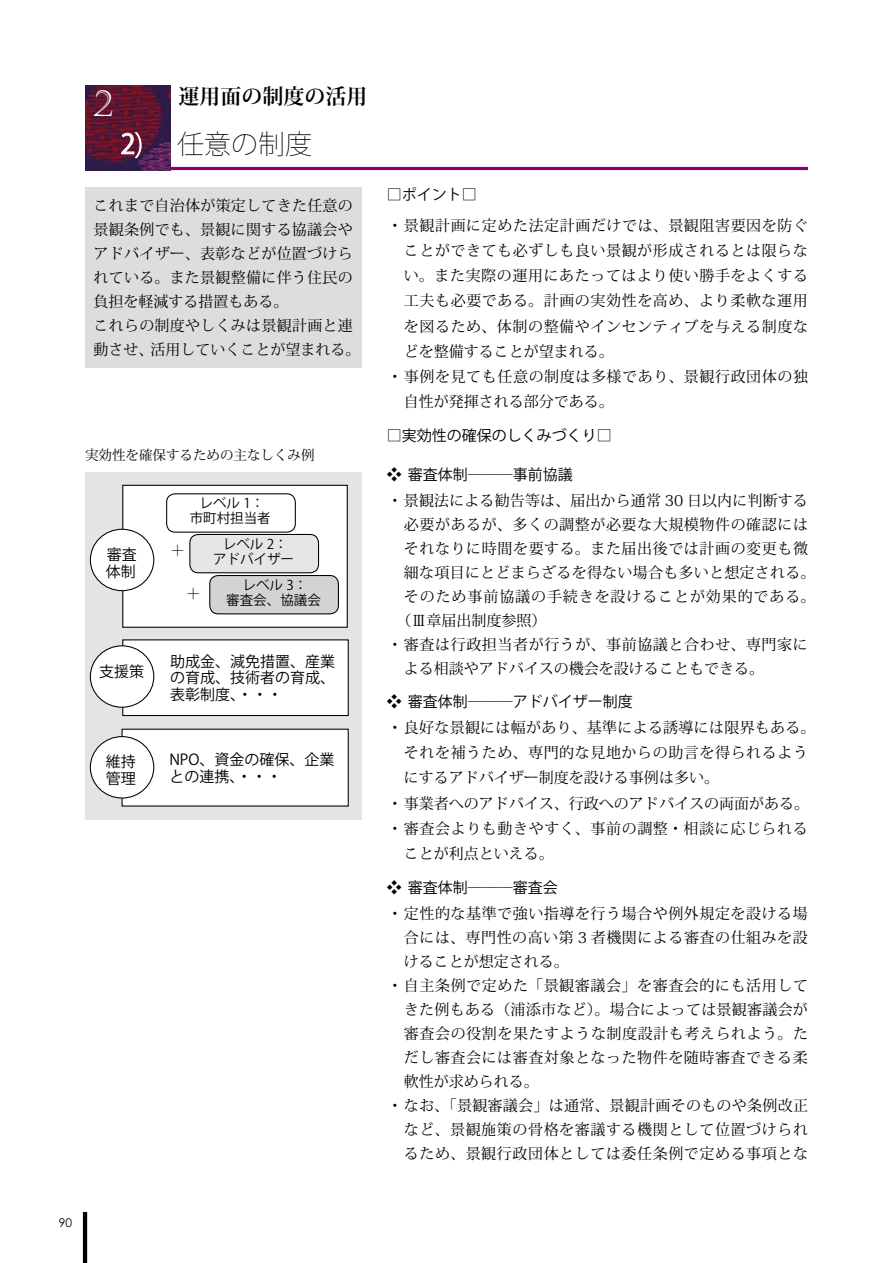
<style>
.page{position:relative;width:893px;height:1263px;background:#fff}
.page>*{position:absolute;margin:0;border:0;box-sizing:border-box;transform-origin:0 0}
.t1{font:36px "Castellar";color:#fff}
.t2{font:200 27px "Koz Go Pro";color:#000}
.t3{font:27px "Koz Go Std";color:#fff}
.t4{font:700 21px "Koz Min Std";color:#000}
.t5{font:15px/24px "Koz Min Pro";letter-spacing:.035em;color:#000}
.t6{font:15px "Koz Min Pro";color:#000}
.t7{font:15px/16.5px "Koz Go Pro";color:#000}
.t8{font:15px "Koz Min Pro";letter-spacing:.01em;color:#000}
.t9{font:15px "Koz Min Pro";letter-spacing:.015em;color:#000}
.t10{font:15px "Koz Min Pro";letter-spacing:.06em;color:#000}
.t11{font:13.5px/15px "Koz Go Pro";color:#000;text-align:center}
.t12{font:13.5px "Koz Min Pro";color:#000}
.t13{font:12px "Century Gothic";color:#000}
.s1{font-weight:200}
.s2{font-family:"Koz Min Pro"}
</style>
<div class="page">
<hr style="left:83px;top:1214px;width:4px;height:47px;background:#000">
<img style="left:85px;top:85px;width:85px;height:85px">
<svg style="left:121px;top:132px;width:21px;height:26px"></svg>
<hr style="left:170px;top:167px;width:638px;height:3px;background:#8c006c">
<div style="left:85px;top:187px;width:276px;height:181px;background:#dcdddd"></div>
<div style="left:85px;top:472px;width:276px;height:347px;background:#e4e4e4"></div>
<div style="left:123px;top:485px;width:224px;height:142px;background:#fff"></div>
<div style="left:122px;top:485px;width:226px;height:143px;border:1px solid #000"></div>
<div style="left:123px;top:640px;width:225px;height:75px;background:#fff"></div>
<div style="left:122px;top:639px;width:227px;height:77px;border:1px solid #000"></div>
<div style="left:122px;top:729px;width:226px;height:77px;background:#fff"></div>
<div style="left:166px;top:493px;width:130px;height:40px;border:1px solid #000;border-radius:9px"></div>
<div style="left:190px;top:534px;width:129px;height:39px;background:#e6e6e6;border-radius:9px"></div>
<div style="left:189px;top:534px;width:130px;height:39px;border:1px solid #000;border-radius:9px"></div>
<div style="left:210px;top:575px;width:128px;height:39px;background:#d3d3d4;border-radius:9px"></div>
<div style="left:209px;top:575px;width:130px;height:39px;border:1px solid #000;border-radius:9px"></div>
<div style="left:90px;top:646px;width:64px;height:61px;background:#fff;border-radius:50%"></div>
<div style="left:90px;top:645px;width:64px;height:63px;border:1px solid #000;border-radius:50%"></div>
<div style="left:90px;top:737px;width:64px;height:61px;background:#fff;border-radius:50%"></div>
<div style="left:90px;top:736px;width:64px;height:62px;border:1px solid #000;border-radius:50%"></div>
<div style="left:90px;top:529px;width:64px;height:62px;background:#fff;border-radius:50%"></div>
<div style="left:90px;top:529px;width:64px;height:62px;border:1px solid #000;border-radius:50%"></div>
<h1 class="t1" style="left:94px;top:83px;width:21px">2</h1>
<h2 class="t3" style="left:120px;top:127px;width:24px">2<span class="s1">)</span></h2>
<h3 class="t4" style="left:179px;top:82px;width:190px">運用面の制度の活用</h3>
<h2 class="t2" style="left:177px;top:126px;width:136px">任意の制度</h2>
<p class="t5" style="left:94px;top:193px;width:268px">これまで自治体が策定してきた任意の景観条例でも、景観に関する協議会やアドバイザー、表彰などが位置づけられている。また景観整備に伴う住民の負担を軽減する措置もある。<br>これらの制度やしくみは景観計画と連動させ、活用していくことが望まれる。</p>
<p class="t12" style="left:85px;top:445px;width:231px">実効性を確保するための主なしくみ例</p>
<p class="t11" style="left:190px;top:496px;width:82px">レベル 1：市町村担当者</p>
<p class="t11" style="left:213px;top:537px;width:82px">レベル 2：アドバイザー</p>
<p class="t11" style="left:226px;top:578px;width:96px">レベル 3：<br>審査会、協議会</p>
<p class="t7" style="left:106px;top:547px;width:32px">審査体制</p>
<p class="t5" style="left:170px;top:538px;width:16px">＋</p>
<p class="t5" style="left:186px;top:581px;width:17px">＋</p>
<p class="t7" style="left:99px;top:664px;width:46px">支援策</p>
<p class="t7" style="left:106px;top:754px;width:31px">維持管理</p>
<p class="t7" style="left:170px;top:653px;width:166px;text-align:justify">助成金、減免措置、産業の育成、技術者の育成、表彰制度、・・・</p>
<p class="t7" style="left:169px;top:752px;width:167px">NPO、資金の確保、企業との連携、・・・</p>
<p class="t7" style="left:387px;top:187px;width:91px">□ポイント□</p>
<p class="t5" style="left:387px;top:213px;width:422px">・景観計画に定めた法定計画だけでは、景観阻害要因を防ぐ</p>
<p class="t5" style="left:404px;top:238px;width:405px">ことができても必ずしも良い景観が形成されるとは限らな</p>
<p class="t5" style="left:404px;top:263px;width:406px">い。また実際の運用にあたってはより使い勝手をよくする</p>
<p class="t5" style="left:404px;top:288px;width:405px">工夫も必要である。計画の実効性を高め、より柔軟な運用</p>
<p class="t5" style="left:404px;top:314px;width:406px">を図るため、体制の整備やインセンティブを与える制度な</p>
<p class="t6" style="left:404px;top:341px;width:211px">どを整備することが望まれる。</p>
<p class="t5" style="left:387px;top:364px;width:422px">・事例を見ても任意の制度は多様であり、景観行政団体の独</p>
<p class="t6" style="left:404px;top:391px;width:211px">自性が発揮される部分である。</p>
<p class="t7" style="left:387px;top:428px;width:226px">□実効性の確保のしくみづくり□</p>
<p class="t7" style="left:387px;top:467px;width:187px"><span class="s2">❖</span> 審査体制───事前協議</p>
<p class="t8" style="left:387px;top:490px;width:422px">・景観法による勧告等は、届出から通常 30 日以内に判断する</p>
<p class="t5" style="left:404px;top:512px;width:406px">必要があるが、多くの調整が必要な大規模物件の確認には</p>
<p class="t5" style="left:404px;top:536px;width:406px">それなりに時間を要する。また届出後では計画の変更も微</p>
<p class="t9" style="left:404px;top:562px;width:413px">細な項目にとどまらざるを得ない場合も多いと想定される。</p>
<p class="t10" style="left:404px;top:586px;width:413px">そのため事前協議の手続きを設けることが効果的である。</p>
<p class="t6" style="left:396px;top:610px;width:151px">（Ⅲ章届出制度参照）</p>
<p class="t5" style="left:387px;top:632px;width:422px">・審査は行政担当者が行うが、事前協議と合わせ、専門家に</p>
<p class="t6" style="left:404px;top:658px;width:361px">よる相談やアドバイスの機会を設けることもできる。</p>
<p class="t7" style="left:387px;top:693px;width:247px"><span class="s2">❖</span> 審査体制───アドバイザー制度</p>
<p class="t5" style="left:387px;top:715px;width:429px">・良好な景観には幅があり、基準による誘導には限界もある。</p>
<p class="t5" style="left:404px;top:740px;width:406px">それを補うため、専門的な見地からの助言を得られるよう</p>
<p class="t6" style="left:404px;top:767px;width:316px">にするアドバイザー制度を設ける事例は多い。</p>
<p class="t6" style="left:387px;top:792px;width:423px">・事業者へのアドバイス、行政へのアドバイスの両面がある。</p>
<p class="t5" style="left:387px;top:816px;width:422px">・審査会よりも動きやすく、事前の調整・相談に応じられる</p>
<p class="t6" style="left:404px;top:843px;width:151px">ことが利点といえる。</p>
<p class="t7" style="left:387px;top:879px;width:172px"><span class="s2">❖</span> 審査体制───審査会</p>
<p class="t5" style="left:387px;top:901px;width:422px">・定性的な基準で強い指導を行う場合や例外規定を設ける場</p>
<p class="t5" style="left:404px;top:925px;width:405px">合には、専門性の高い第 3 者機関による審査の仕組みを設</p>
<p class="t6" style="left:404px;top:951px;width:166px">けることが想定される。</p>
<p class="t5" style="left:387px;top:973px;width:422px">・自主条例で定めた「景観審議会」を審査会的にも活用して</p>
<p class="t5" style="left:404px;top:997px;width:405px">きた例もある（浦添市など）。場合によっては景観審議会が</p>
<p class="t5" style="left:404px;top:1021px;width:406px">審査会の役割を果たすような制度設計も考えられよう。た</p>
<p class="t5" style="left:404px;top:1045px;width:405px">だし審査会には審査対象となった物件を随時審査できる柔</p>
<p class="t6" style="left:404px;top:1071px;width:136px">軟性が求められる。</p>
<p class="t5" style="left:387px;top:1093px;width:422px">・なお、「景観審議会」は通常、景観計画そのものや条例改正</p>
<p class="t5" style="left:404px;top:1117px;width:406px">など、景観施策の骨格を審議する機関として位置づけられ</p>
<p class="t5" style="left:404px;top:1141px;width:406px">るため、景観行政団体としては委任条例で定める事項とな</p>
<p class="t13" style="left:59px;top:1214px;width:15px">90</p>
</div>
